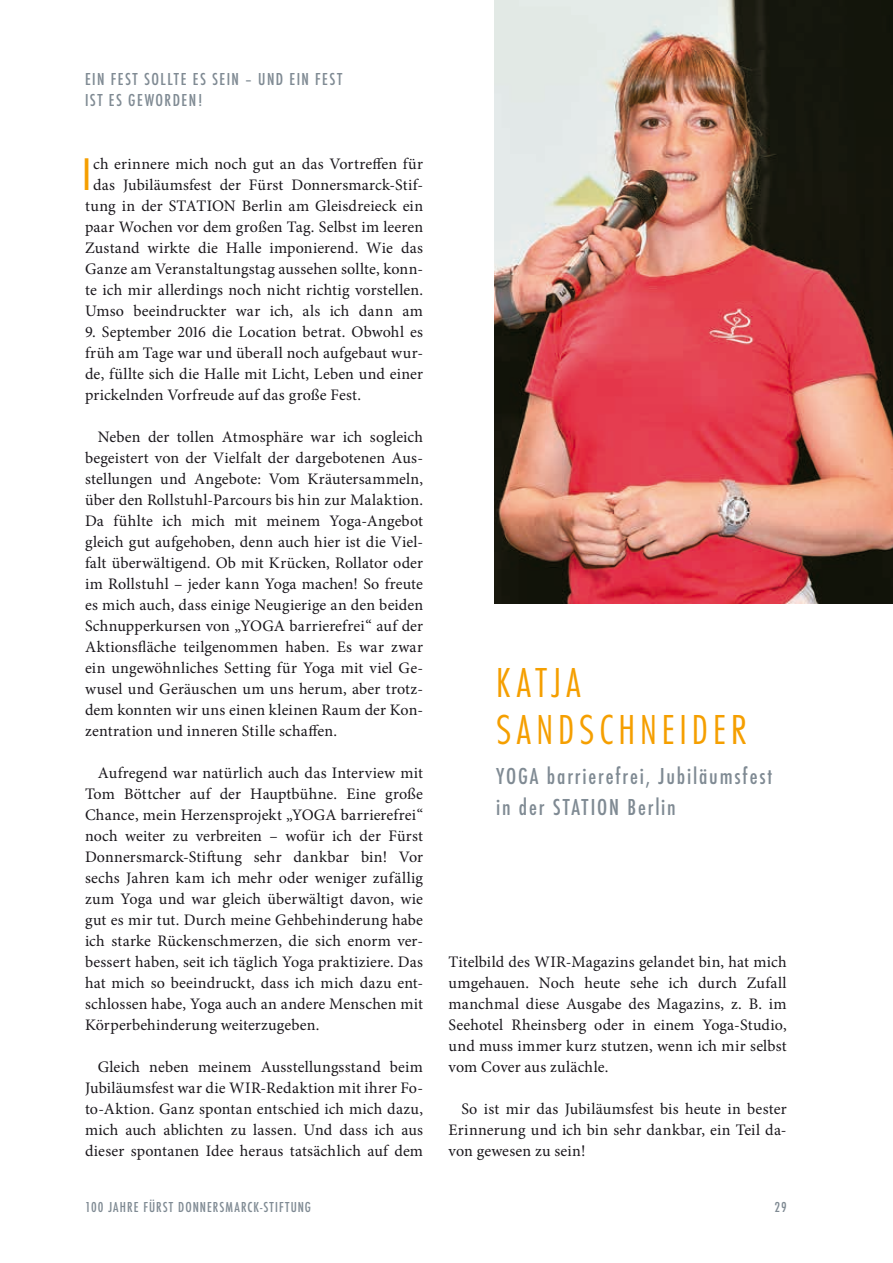
<style>
.page{position:relative;width:893px;height:1263px;background:#fff}
.page>*{position:absolute;margin:0;border:0;box-sizing:border-box;transform-origin:0 0}
.t1{font:47.55px "Futura T";color:#f59f00}
.t2{font:300 condensed 43.5px/46.5px "Futura T";letter-spacing:.115em;color:#f59f00}
.t3{font:500 condensed 24px/31.5px "Futura T";letter-spacing:.075em;color:#7f8a93}
.t4{font:500 condensed 18px/21px "Futura T";letter-spacing:.08em;color:#7f8a93}
.t5{font:16.05px/21px "Minion Pro";letter-spacing:.01em;color:#1a171c;text-align:justify}
.t6{font:500 condensed 15px "Futura T";letter-spacing:.07em;color:#7f8a93}
</style>
<div class="page">
<img style="left:495px;top:0;width:398px;height:604px">
<p class="t4" style="left:85px;top:68px;width:259px">EIN FEST SOLLTE ES SEIN – UND EIN FEST<br>IST ES GEWORDEN!</p>
<p class="t5" style="left:85px;top:153px;width:340px;text-align:center">ch erinnere mich noch gut an das Vortreffen für das Jubiläumsfest der Fürst Donnersmarck-Stif&shy;tung in der STATION Berlin am Gleisdreieck ein paar Wochen vor dem großen Tag. Selbst im leeren Zustand wirkte die Halle imponierend. Wie das Ganze am Veranstaltungstag aussehen sollte, konn&shy;te ich mir allerdings noch nicht richtig vorstellen.<br>Umso beeindruckter war ich, als ich dann am</p>
<p class="t5" style="left:85px;top:321px;width:340px">9. September 2016 die Location betrat. Obwohl es früh am Tage war und überall noch aufgebaut wur&shy;de, füllte sich die Halle mit Licht, Leben und einer prickelnden Vorfreude auf das große Fest.</p>
<p class="t5" style="left:85px;top:426px;width:340px;text-indent:13px">Neben der tollen Atmosphäre war ich sogleich begeistert von der Vielfalt der dargebotenen Aus&shy;stellungen und Angebote: Vom Kräutersammeln, über den Rollstuhl-Parcours bis hin zur Malaktion.<br>Da fühlte ich mich mit meinem Yoga-Angebot gleich gut aufgehoben, denn auch hier ist die Viel&shy;falt überwältigend. Ob mit Krücken, Rollator oder im Rollstuhl – jeder kann Yoga machen! So freute es mich auch, dass einige Neugierige an den beiden Schnupperkursen von „YOGA barrierefrei“ auf der Aktionsfläche teilgenommen haben. Es war zwar ein ungewöhnliches Setting für Yoga mit viel Ge&shy;wusel und Geräuschen um uns herum, aber trotz&shy;dem konnten wir uns einen kleinen Raum der Kon&shy;zentration und inneren Stille schaffen.</p>
<p class="t5" style="left:85px;top:762px;width:340px;text-indent:13px">Aufregend war natürlich auch das Interview mit Tom Böttcher auf der Hauptbühne. Eine große Chance, mein Herzensprojekt „YOGA barrierefrei“ noch weiter zu verbreiten – wofür ich der Fürst Donnersmarck-Stiftung sehr dankbar bin! Vor sechs Jahren kam ich mehr oder weniger zufällig zum Yoga und war gleich überwältigt davon, wie gut es mir tut. Durch meine Gehbehinderung habe ich starke Rückenschmerzen, die sich enorm ver&shy;bessert haben, seit ich täglich Yoga praktiziere. Das hat mich so beeindruckt, dass ich mich dazu ent&shy;schlossen habe, Yoga auch an andere Menschen mit Körperbehinderung weiterzugeben.</p>
<p class="t5" style="left:85px;top:1056px;width:340px;text-indent:13px">Gleich neben meinem Ausstellungsstand beim Jubiläumsfest war die WIR-Redaktion mit ihrer Fo&shy;to-Aktion. Ganz spontan entschied ich mich dazu, mich auch ablichten zu lassen. Und dass ich aus dieser spontanen Idee heraus tatsächlich auf dem</p>
<h1 class="t1" style="left:81px;top:146px;width:13px">I</h1>
<h2 class="t2" style="left:496px;top:659px;width:252px">KATJA<br>SANDSCHNEIDER</h2>
<h3 class="t3" style="left:496px;top:760px;width:278px">YOGA barrierefrei, Jubiläumsfest in der STATION Berlin</h3>
<p class="t5" style="left:449px;top:951px;width:340px">Titelbild des WIR-Magazins gelandet bin, hat mich umgehauen. Noch heute sehe ich durch Zufall manchmal diese Ausgabe des Magazins, z. B. im Seehotel Rheinsberg oder in einem Yoga-Studio, und muss immer kurz stutzen, wenn ich mir selbst vom Cover aus zulächle.</p>
<p class="t5" style="left:449px;top:1098px;width:340px;text-indent:13px">So ist mir das Jubiläumsfest bis heute in bester Erinnerung und ich bin sehr dankbar, ein Teil da&shy;von gewesen zu sein!</p>
<p class="t6" style="left:85px;top:1198px;width:228px">100 JAHRE FÜRST DONNERSMARCK-STIFTUNG</p>
<p class="t6" style="left:774px;top:1198px;width:14px">29</p>
</div>
